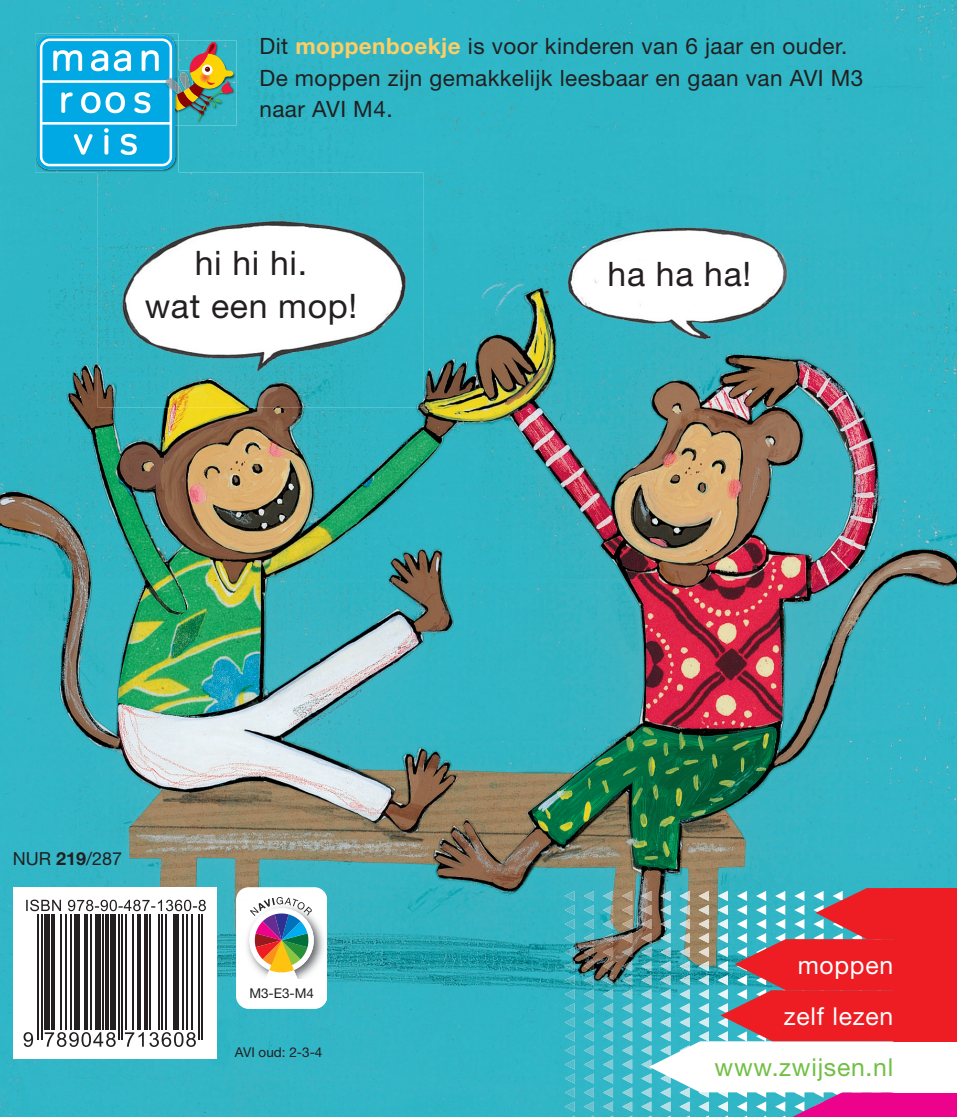
<style>
.page{position:relative;width:957px;height:1117px;background:#fff}
.page>*{position:absolute;margin:0;border:0;box-sizing:border-box;transform-origin:0 0}
.t1{font:33.75px/42.8px "Helvetica Neue LT Std";letter-spacing:.02em;color:#231f20;text-align:center}
.t2{font:24.75px "Helvetica Neue LT Std";letter-spacing:.03em;color:#fff}
.t3{font:24.75px "Helvetica Neue LT Std";letter-spacing:.03em;color:#71bf44}
.t4{font:22.5px/31.5px "Helvetica Neue LT Std";letter-spacing:.02em;color:#231f20}
.t5{font:18px "Helvetica Neue LT Std";color:#231f20}
.t6{font:13.5px "Helvetica Neue LT Std";color:#231f20}
.s1{font-weight:700;color:#fecd64}
.s2{font-weight:700}
</style>
<div class="page">
<img style="left:0;top:0;width:957px;height:1116px">
<img style="left:98px;top:172px;width:325px;height:235px">
<img style="left:554px;top:204px;width:244px;height:151px">
<svg style="left:622px;top:890px;width:10px;height:226px;background:#6ba8a9"></svg>
<svg style="left:603px;top:890px;width:10px;height:226px;background:#5babb3"></svg>
<svg style="left:584px;top:890px;width:10px;height:226px;background:#4fadb8"></svg>
<svg style="left:564px;top:890px;width:11px;height:226px;background:#41b6c4"></svg>
<img style="left:234px;top:41px;width:3px;height:84px">
<img style="left:35px;top:34px;width:72px;height:139px">
<img style="left:107px;top:34px;width:72px;height:4px">
<img style="left:107px;top:166px;width:72px;height:6px">
<img style="left:98px;top:172px;width:81px;height:1px">
<svg style="left:37px;top:35px;width:138px;height:134px"></svg>
<svg style="left:40px;top:38px;width:194px;height:128px;background:#43b4d1"></svg>
<div style="left:893px;top:1092px;width:64px;height:24px;background:#ed028c"></div>
<div style="left:893px;top:1041px;width:64px;height:51px;background:#fff"></div>
<div style="left:893px;top:989px;width:64px;height:52px;background:#ee1d23"></div>
<div style="left:893px;top:938px;width:64px;height:51px;background:#ee1d23"></div>
<div style="left:893px;top:887px;width:64px;height:51px;background:#ee1d23"></div>
<svg style="left:641px;top:887px;width:259px;height:229px"></svg>
<div style="left:13px;top:887px;width:203px;height:171px;background:#fff"></div>
<hr style="left:37px;top:913px;width:2px;height:126px;background:#231f20">
<hr style="left:41px;top:913px;width:2px;height:126px;background:#231f20">
<hr style="left:118px;top:913px;width:1px;height:126px;background:#231f20">
<hr style="left:121px;top:913px;width:2px;height:126px;background:#231f20">
<hr style="left:198px;top:913px;width:2px;height:126px;background:#231f20">
<hr style="left:201px;top:913px;width:2px;height:126px;background:#231f20">
<div style="left:44px;top:913px;width:6px;height:116px;background:#231f20"></div>
<hr style="left:51px;top:913px;width:4px;height:116px;background:#231f20">
<hr style="left:60px;top:913px;width:2px;height:116px;background:#231f20">
<hr style="left:65px;top:913px;width:2px;height:116px;background:#231f20">
<hr style="left:71px;top:913px;width:1px;height:116px;background:#231f20">
<div style="left:74px;top:913px;width:5px;height:116px;background:#231f20"></div>
<hr style="left:85px;top:913px;width:3px;height:116px;background:#231f20">
<hr style="left:90px;top:913px;width:1px;height:116px;background:#231f20">
<div style="left:95px;top:913px;width:5px;height:116px;background:#231f20"></div>
<hr style="left:102px;top:913px;width:2px;height:116px;background:#231f20">
<hr style="left:105px;top:913px;width:4px;height:116px;background:#231f20">
<div style="left:111px;top:913px;width:5px;height:116px;background:#231f20"></div>
<hr style="left:125px;top:913px;width:1px;height:116px;background:#231f20">
<hr style="left:132px;top:913px;width:1px;height:116px;background:#231f20">
<hr style="left:137px;top:913px;width:3px;height:116px;background:#231f20">
<hr style="left:144px;top:913px;width:3px;height:116px;background:#231f20">
<hr style="left:149px;top:913px;width:2px;height:116px;background:#231f20">
<hr style="left:158px;top:913px;width:1px;height:116px;background:#231f20">
<hr style="left:161px;top:913px;width:2px;height:116px;background:#231f20">
<hr style="left:165px;top:913px;width:1px;height:116px;background:#231f20">
<div style="left:173px;top:913px;width:6px;height:116px;background:#231f20"></div>
<hr style="left:182px;top:913px;width:2px;height:116px;background:#231f20">
<hr style="left:186px;top:913px;width:1px;height:116px;background:#231f20">
<hr style="left:191px;top:913px;width:2px;height:116px;background:#231f20">
<svg style="left:26px;top:899px;width:180px;height:12px"></svg>
<svg style="left:45px;top:1032px;width:71px;height:14px"></svg>
<svg style="left:125px;top:1032px;width:71px;height:14px"></svg>
<svg style="left:24px;top:1032px;width:9px;height:14px"></svg>
<div style="left:236px;top:887px;width:91px;height:121px;background:#fff;border-radius:13px"></div>
<img style="left:247px;top:933px;width:80px;height:75px">
<svg style="left:316px;top:1003px;width:9px;height:5px"></svg>
<img style="left:314px;top:919px;width:13px;height:35px">
<svg style="left:249px;top:897px;width:65px;height:81px"></svg>
<div style="left:249px;top:978px;width:65px;height:29px;background:#fff"></div>
<p class="t4" style="left:259px;top:30px;width:605px">Dit <span class="s1">moppenboekje</span> is voor kinderen van 6 jaar en ouder.<br>De moppen zijn gemakkelijk leesbaar en gaan van AVI M3 naar AVI M4.</p>
<h1 class="t1" style="left:145px;top:241px;width:214px">hi hi hi.<br>wat een mop!</h1>
<h1 class="t1" style="left:607px;top:252px;width:145px">ha ha ha!</h1>
<p class="t5" style="left:13px;top:847px;width:111px">NUR <span class="s2">219</span>/287</p>
<p class="t6" style="left:249px;top:984px;width:66px">M3-E3-M4</p>
<p class="t6" style="left:235px;top:1044px;width:89px">AVI oud: 2-3-4</p>
<p class="t2" style="left:797px;top:949px;width:97px">moppen</p>
<p class="t2" style="left:784px;top:1000px;width:111px">zelf lezen</p>
<p class="t3" style="left:714px;top:1051px;width:180px">www.zwijsen.nl</p>
</div>
